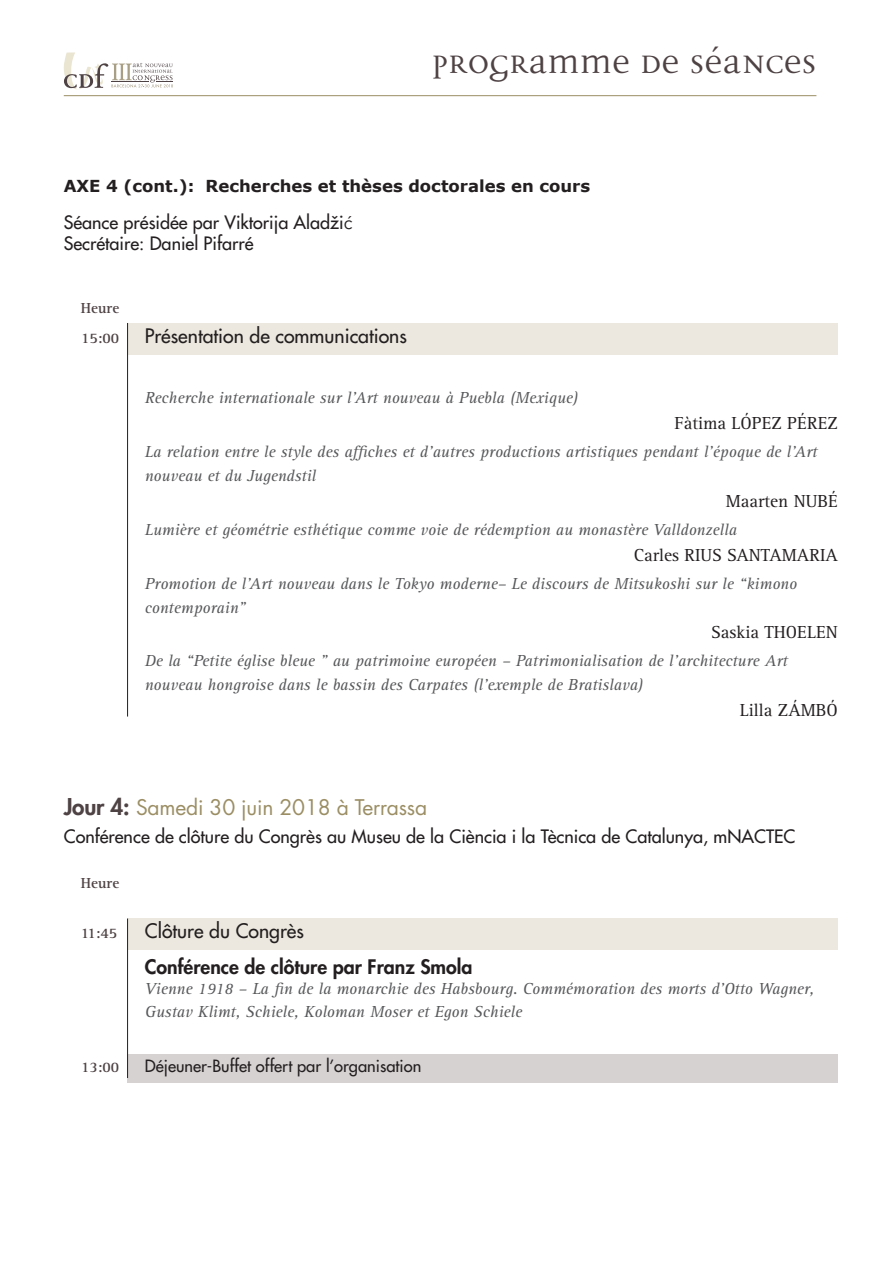
<style>
.page{position:relative;width:893px;height:1263px;background:#fff}
.page>*{position:absolute;margin:0;border:0;box-sizing:border-box;transform-origin:0 0}
.t1{font:45px "Disturbance";color:#4e4244}
.t2{font:21px "Futura Std";letter-spacing:-.01em;color:#9b8e64}
.t3{font:500 19.5px "Futura Std";color:#231f20}
.t4{font:800 19.5px "Futura Std";color:#231f20}
.t5{font:500 18px "Futura Std";color:#231f20}
.Ponencia_Autor{font:18px "Rotis Serif Std";color:#231f20}
.Ponencia_Titulo{font:italic 16.5px "Rotis Serif Std";color:#57585a}
.No_Spacing{font:700 16.5px "Verdana";color:#231f20}
.t6{font:500 16.5px "Futura Std";color:#231f20}
.t7{font:700 15px "Rotis Serif Std";color:#4e4244}
.s1{font-family:"Avenir";font-weight:400}
.s2{font-weight:800;font-size:22.5px;color:#4e4244}
</style>
<div class="page">
<hr style="left:64px;top:95px;width:752px;height:1px;background:#9b8e64">
<svg style="left:64px;top:53px;width:109px;height:37px"></svg>
<div style="left:128px;top:323px;width:710px;height:31px;background:#ece8df"></div>
<hr style="left:127px;top:323px;width:1px;height:393px;background:#231f20">
<div style="left:128px;top:918px;width:710px;height:31px;background:#ece8df"></div>
<div style="left:128px;top:1054px;width:710px;height:28px;background:#d7d2d2"></div>
<hr style="left:127px;top:918px;width:1px;height:160px;background:#231f20">
<p class="t1" style="left:432px;top:39px;width:386px">Programme de Séances</p>
<p class="No_Spacing" style="left:64px;top:175px;width:528px">AXE 4 (cont.): Recherches et thèses doctorales en cours</p>
<p class="t5" style="left:64px;top:211px;width:290px">Séance présidée par Viktorija Aladži<span class="s1">ć</span></p>
<p class="t5" style="left:64px;top:233px;width:191px">Secrétaire: Daniel Pifarré</p>
<p class="t7" style="left:81px;top:300px;width:40px">Heure</p>
<p class="t7" style="left:81px;top:329px;width:40px">15:00</p>
<p class="t3" style="left:145px;top:324px;width:264px">Présentation de communications</p>
<p class="Ponencia_Titulo" style="left:145px;top:389px;width:435px">Recherche internationale sur l’Art nouveau à Puebla (Mexique)</p>
<p class="Ponencia_Autor" style="left:674px;top:413px;width:165px">Fàtima LÓPEZ PÉREZ</p>
<p class="Ponencia_Titulo" style="left:145px;top:443px;width:674px">La relation entre le style des affiches et d’autres productions artistiques pendant l’époque de l’Art</p>
<p class="Ponencia_Titulo" style="left:145px;top:466px;width:173px">nouveau et du Jugendstil</p>
<p class="Ponencia_Autor" style="left:726px;top:491px;width:113px">Maarten NUBÉ</p>
<p class="Ponencia_Titulo" style="left:145px;top:520px;width:594px">Lumière et géométrie esthétique comme voie de rédemption au monastère Valldonzella</p>
<p class="Ponencia_Autor" style="left:634px;top:544px;width:205px">Carles RIUS SANTAMARIA</p>
<p class="Ponencia_Titulo" style="left:145px;top:574px;width:654px">Promotion de l’Art nouveau dans le Tokyo moderne– Le discours de Mitsukoshi sur le “kimono</p>
<p class="Ponencia_Titulo" style="left:145px;top:598px;width:103px">contemporain”</p>
<p class="Ponencia_Autor" style="left:711px;top:622px;width:128px">Saskia THOELEN</p>
<p class="Ponencia_Titulo" style="left:145px;top:652px;width:644px">De la “Petite église bleue ” au patrimoine européen – Patrimonialisation de l’architecture Art</p>
<p class="Ponencia_Titulo" style="left:145px;top:675px;width:500px">nouveau hongroise dans le bassin des Carpates (l’exemple de Bratislava)</p>
<p class="Ponencia_Autor" style="left:740px;top:700px;width:99px">Lilla ZÁMBÓ</p>
<p class="t2" style="left:64px;top:794px;width:365px"><span class="s2">Jour 4:</span> Samedi 30 juin 2018 à Terrassa</p>
<p class="t5" style="left:64px;top:825px;width:733px">Conférence de clôture du Congrès au Museu de la Ciència i la Tècnica de Catalunya, mNACTEC</p>
<p class="t7" style="left:81px;top:874px;width:40px">Heure</p>
<p class="t7" style="left:81px;top:924px;width:38px">11:45</p>
<p class="t3" style="left:145px;top:919px;width:161px">Clôture du Congrès</p>
<p class="t4" style="left:145px;top:955px;width:329px">Conférence de clôture par Franz Smola</p>
<p class="Ponencia_Titulo" style="left:145px;top:979px;width:671px">Vienne 1918 – La fin de la monarchie des Habsbourg. Commémoration des morts d’Otto Wagner,</p>
<p class="Ponencia_Titulo" style="left:145px;top:1003px;width:379px">Gustav Klimt, Schiele, Koloman Moser et Egon Schiele</p>
<p class="t7" style="left:81px;top:1058px;width:40px">13:00</p>
<p class="t6" style="left:145px;top:1055px;width:278px">Déjeuner-Buffet offert par l’organisation</p>
</div>
